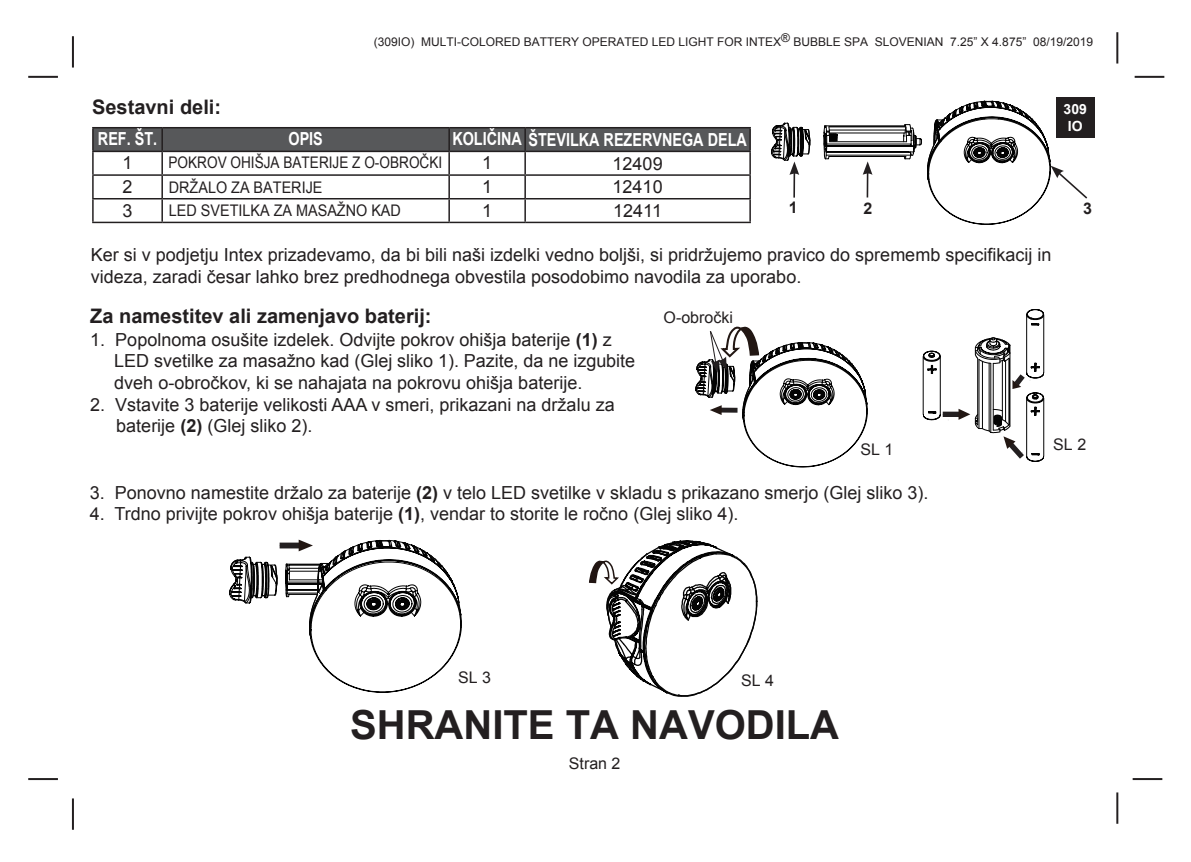
<style>
.page{position:relative;width:1191px;height:862px;background:#fff}
.page>*{position:absolute;margin:0;border:0;box-sizing:border-box;transform-origin:0 0}
.t1{font:700 40px "Arial";color:#231f20}
.t2{font:700 20px "Arial";color:#231f20}
.t3{font:18px "Arial";color:#231f20}
.t4{font:700 18px "Arial";color:#fff;scale:.8 1}
.t5{font:16px "Arial";color:#231f20;scale:.9 1}
.t6{font:16px "Arial";color:#231f20;scale:.85 1}
.t7{font:16px "Arial";color:#231f20}
.t8{font:700 16px "Arial";color:#231f20}
.t9{font:700 14px/16.8px "Arial";color:#fff;text-align:center}
.t10{font:12px "Arial";color:#231f20}
.s1{font-weight:700}
</style>
<div class="page">
<hr style="left:72px;top:798px;width:2px;height:32px;background:#231f20">
<hr style="left:1116px;top:792px;width:2px;height:32px;background:#231f20">
<hr style="left:72px;top:36px;width:2px;height:32px;background:#231f20">
<hr style="left:1116px;top:32px;width:2px;height:32px;background:#231f20">
<hr style="left:28px;top:778px;width:30px;height:2px;background:#231f20">
<hr style="left:28px;top:76px;width:30px;height:2px;background:#231f20">
<hr style="left:1132px;top:778px;width:30px;height:2px;background:#231f20">
<hr style="left:1134px;top:76px;width:30px;height:2px;background:#231f20">
<div style="left:1056px;top:97px;width:38px;height:41px;background:#231f20"></div>
<svg style="left:94px;top:128px;width:655px;height:25px;background:#5a5b5d"></svg>
<hr style="left:92px;top:127px;width:70px;height:1px;background:#231f20">
<hr style="left:92px;top:128px;width:2px;height:23px;background:#231f20">
<hr style="left:162px;top:127px;width:287px;height:1px;background:#231f20">
<hr style="left:161px;top:128px;width:2px;height:23px;background:#231f20">
<hr style="left:449px;top:127px;width:76px;height:1px;background:#231f20">
<hr style="left:448px;top:128px;width:2px;height:23px;background:#231f20">
<hr style="left:525px;top:127px;width:226px;height:1px;background:#231f20">
<hr style="left:524px;top:128px;width:2px;height:23px;background:#231f20">
<hr style="left:749px;top:128px;width:2px;height:23px;background:#231f20">
<hr style="left:92px;top:151px;width:70px;height:1px;background:#231f20">
<hr style="left:92px;top:152px;width:2px;height:22px;background:#231f20">
<hr style="left:162px;top:151px;width:287px;height:1px;background:#231f20">
<hr style="left:161px;top:152px;width:2px;height:22px;background:#231f20">
<hr style="left:449px;top:151px;width:76px;height:1px;background:#231f20">
<hr style="left:448px;top:152px;width:2px;height:22px;background:#231f20">
<hr style="left:525px;top:151px;width:226px;height:1px;background:#231f20">
<hr style="left:524px;top:152px;width:2px;height:22px;background:#231f20">
<hr style="left:749px;top:152px;width:2px;height:22px;background:#231f20">
<hr style="left:92px;top:174px;width:70px;height:2px;background:#231f20">
<hr style="left:92px;top:176px;width:2px;height:22px;background:#231f20">
<hr style="left:162px;top:174px;width:287px;height:2px;background:#231f20">
<hr style="left:161px;top:176px;width:2px;height:22px;background:#231f20">
<hr style="left:449px;top:174px;width:76px;height:2px;background:#231f20">
<hr style="left:448px;top:176px;width:2px;height:22px;background:#231f20">
<hr style="left:525px;top:174px;width:226px;height:2px;background:#231f20">
<hr style="left:524px;top:176px;width:2px;height:22px;background:#231f20">
<hr style="left:749px;top:176px;width:2px;height:22px;background:#231f20">
<hr style="left:92px;top:198px;width:70px;height:1px;background:#231f20">
<hr style="left:92px;top:199px;width:2px;height:23px;background:#231f20">
<hr style="left:162px;top:198px;width:287px;height:1px;background:#231f20">
<hr style="left:161px;top:199px;width:2px;height:23px;background:#231f20">
<hr style="left:449px;top:198px;width:76px;height:1px;background:#231f20">
<hr style="left:448px;top:199px;width:2px;height:23px;background:#231f20">
<hr style="left:525px;top:198px;width:226px;height:1px;background:#231f20">
<hr style="left:524px;top:199px;width:2px;height:23px;background:#231f20">
<hr style="left:749px;top:199px;width:2px;height:23px;background:#231f20">
<hr style="left:92px;top:222px;width:70px;height:1px;background:#231f20">
<hr style="left:162px;top:222px;width:287px;height:1px;background:#231f20">
<hr style="left:449px;top:222px;width:76px;height:1px;background:#231f20">
<hr style="left:525px;top:222px;width:226px;height:1px;background:#231f20">
<svg style="left:923px;top:309px;width:121px;height:152px"></svg>
<svg style="left:771px;top:101px;width:317px;height:124px"></svg>
<svg style="left:229px;top:539px;width:233px;height:153px"></svg>
<svg style="left:589px;top:540px;width:168px;height:157px"></svg>
<svg style="left:695px;top:327px;width:172px;height:140px"></svg>
<p class="t10" style="left:374px;top:34px;width:721px">(309IO) MULTI-COLORED BATTERY OPERATED LED LIGHT FOR INTEX® BUBBLE SPA SLOVENIAN 7.25” X 4.875” 08/19/2019</p>
<p class="t2" style="left:92px;top:94px;width:130px">Sestavni deli:</p>
<p class="t4" style="left:98px;top:126px;width:76px">REF. ŠT.</p>
<p class="t4" style="left:288px;top:126px;width:45px">OPIS</p>
<p class="t4" style="left:452px;top:128px;width:370px">KOLIČINA ŠTEVILKA REZERVNEGA DELA</p>
<p class="t3" style="left:123px;top:150px;width:12px">1</p>
<p class="t6" style="left:169px;top:152px;width:323px">POKROV OHIŠJA BATERIJE Z O-OBROČKI</p>
<p class="t3" style="left:482px;top:150px;width:12px">1</p>
<p class="t3" style="left:612px;top:152px;width:52px">12409</p>
<p class="t3" style="left:123px;top:175px;width:12px">2</p>
<p class="t5" style="left:169px;top:176px;width:172px">DRŽALO ZA BATERIJE</p>
<p class="t3" style="left:482px;top:175px;width:12px">1</p>
<p class="t3" style="left:612px;top:175px;width:52px">12410</p>
<p class="t3" style="left:123px;top:199px;width:12px">3</p>
<p class="t5" style="left:169px;top:200px;width:259px">LED SVETILKA ZA MASAŽNO KAD</p>
<p class="t3" style="left:482px;top:199px;width:12px">1</p>
<p class="t3" style="left:613px;top:199px;width:50px">12411</p>
<p class="t9" style="left:1063px;top:101px;width:25px">309<br>IO</p>
<p class="t8" style="left:788px;top:196px;width:10px">1</p>
<p class="t8" style="left:863px;top:198px;width:10px">2</p>
<p class="t8" style="left:1083px;top:197px;width:10px">3</p>
<p class="t3" style="left:91px;top:243px;width:962px">Ker si v podjetju Intex prizadevamo, da bi bili naši izdelki vedno boljši, si pridržujemo pravico do sprememb specifikacij in</p>
<p class="t3" style="left:91px;top:265px;width:712px">videza, zaradi česar lahko brez predhodnega obvestila posodobimo navodila za uporabo.</p>
<p class="t2" style="left:90px;top:303px;width:343px">Za namestitev ali zamenjavo baterij:</p>
<p class="t3" style="left:90px;top:327px;width:523px">1. Popolnoma osušite izdelek. Odvijte pokrov ohišja baterije <span class="s1">(1)</span> z</p>
<p class="t3" style="left:114px;top:349px;width:522px">LED svetilke za masažno kad (Glej sliko 1). Pazite, da ne izgubite</p>
<p class="t3" style="left:114px;top:371px;width:469px">dveh o-obročkov, ki se nahajata na pokrovu ohišja baterije.</p>
<p class="t3" style="left:90px;top:392px;width:526px">2. Vstavite 3 baterije velikosti AAA v smeri, prikazani na držalu za</p>
<p class="t3" style="left:116px;top:414px;width:198px">baterije <span class="s1">(2)</span> (Glej sliko 2).</p>
<p class="t7" style="left:663px;top:307px;width:71px">O-obročki</p>
<p class="t7" style="left:860px;top:439px;width:34px">SL 1</p>
<p class="t3" style="left:90px;top:481px;width:840px">3. Ponovno namestite držalo za baterije <span class="s1">(2)</span> v telo LED svetilke v skladu s prikazano smerjo (Glej sliko 3).</p>
<p class="t3" style="left:90px;top:502px;width:650px">4. Trdno privijte pokrov ohišja baterije <span class="s1">(1)</span>, vendar to storite le ročno (Glej sliko 4).</p>
<p class="t7" style="left:458px;top:667px;width:34px">SL 3</p>
<p class="t7" style="left:741px;top:670px;width:34px">SL 4</p>
<h1 class="t1" style="left:350px;top:698px;width:490px">SHRANITE TA NAVODILA</h1>
<p class="t7" style="left:569px;top:753px;width:53px">Stran 2</p>
<p class="t7" style="left:1053px;top:434px;width:34px">SL 2</p>
</div>
